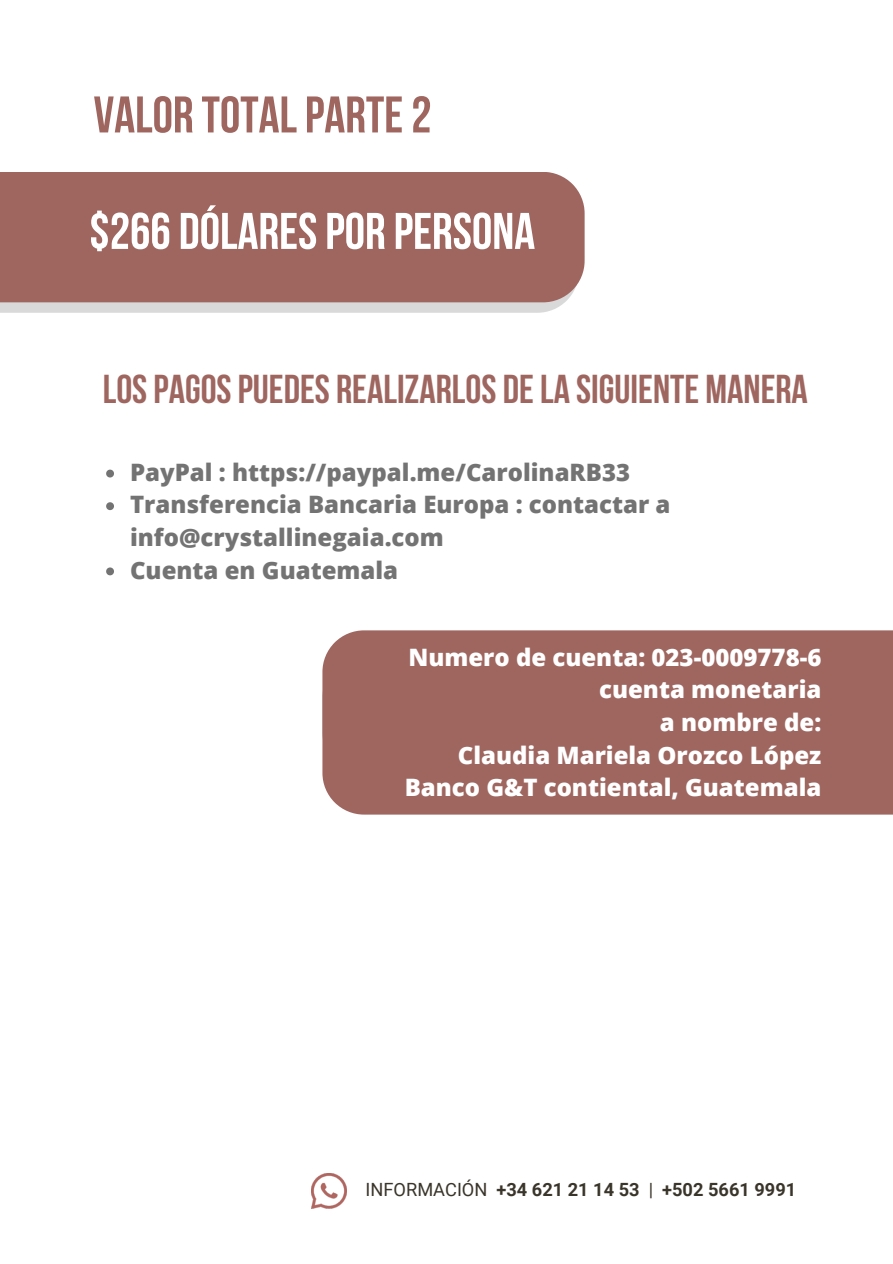
<style>
.page{position:relative;width:893px;height:1264px;background:#fff}
.page>*{position:absolute;margin:0;border:0;box-sizing:border-box;transform-origin:0 0}
.t1{font:700 51.45px "Bebas Neue";color:#fff}
.t2{font:700 51.45px "Bebas Neue";color:#9f6660}
.t3{font:700 40.2px "Bebas Neue";color:#9f6660}
.t4{font:800 24px/32.5px "Open Sans";color:#737373}
.t5{font:800 24px/32.5px "Open Sans";color:#fff;text-align:right}
.t6{font:700 18.15px "Roboto";color:#3a352a}
.s1{font-weight:400}
</style>
<div class="page">
<svg style="left:0;top:302px;width:565px;height:11px;background:#d8d6d6"></svg>
<div style="left:0;top:172px;width:584px;height:130px;background:#9f6660"></div>
<div style="left:322px;top:630px;width:570px;height:184px;background:#9f6660"></div>
<img style="left:312px;top:1173px;width:34px;height:34px">
<svg style="left:106px;top:469px;width:8px;height:8px"></svg>
<svg style="left:106px;top:502px;width:8px;height:8px"></svg>
<svg style="left:106px;top:567px;width:8px;height:8px"></svg>
<h1 class="t2" style="left:93px;top:94px;width:339px">VALOR TOTALPARTE2</h1>
<h1 class="t1" style="left:89px;top:210px;width:447px">$266 DÓLARESPOR PERSONA</h1>
<h2 class="t3" style="left:103px;top:372px;width:706px">LOSPAGOSPUEDES REALIZARLOS DELA SIGUIENTE MANERA</h2>
<p class="t4" style="left:130px;top:455px;width:542px">PayPal : https://paypal.me/CarolinaRB33<br>Transferencia Bancaria Europa : contactar a info@crystallinegaia.com<br>Cuenta en Guatemala</p>
<p class="t5" style="left:405px;top:640px;width:418px">Numero de cuenta: 023-0009778-6 cuenta monetaria<br>a nombre de:<br>Claudia Mariela Orozco López<br>Banco G&amp;T contiental, Guatemala</p>
<p class="t6" style="left:365px;top:1179px;width:432px"><span class="s1">INFORMACIÓN</span> +34 621 21 14 53 <span class="s1">|</span> +502 5661 9991</p>
</div>
